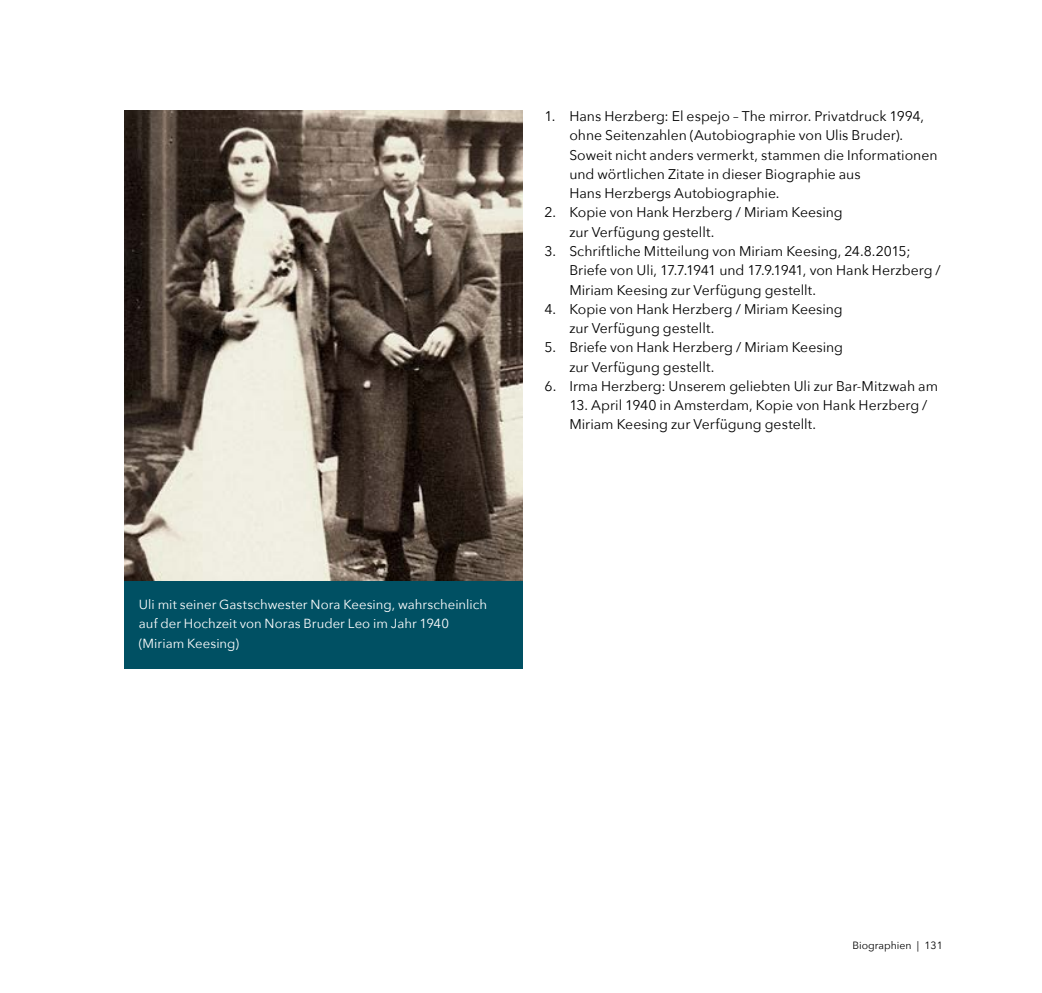
<style>
.page{position:relative;width:1042px;height:993px;background:#fff}
.page>*{position:absolute;margin:0;border:0;box-sizing:border-box;transform-origin:0 0}
.t1{font:14px/19.2px "Avenir Next";color:#000}
.t2{font:13.12px/19.2px "Avenir Next";color:#fff}
.t3{font:10.5px "Avenir Next";color:#000}
</style>
<div class="page">
<img style="left:124px;top:110px;width:398px;height:470px">
<div style="left:124px;top:580px;width:398px;height:88px;background:#005063"></div>
<p class="t1" style="left:569px;top:106px;width:370px;text-indent:-25px">1. Hans Herzberg: El espejo – The mirror. Privatdruck 1994, ohne Seitenzahlen (Autobiographie von Ulis Bruder).<br>Soweit nicht anders vermerkt, stammen die Informationen und wörtlichen Zitate in dieser Biographie aus<br>Hans Herzbergs Autobiographie.</p>
<p class="t1" style="left:569px;top:202px;width:275px;text-indent:-25px">2. Kopie von Hank Herzberg / Miriam Keesing zur Verfügung gestellt.</p>
<p class="t1" style="left:569px;top:241px;width:373px;text-indent:-25px">3. Schriftliche Mitteilung von Miriam Keesing, 24.8.2015;<br>Briefe von Uli, 17.7.1941 und 17.9.1941, von Hank Herzberg /<br>Miriam Keesing zur Verfügung gestellt.</p>
<p class="t1" style="left:569px;top:298px;width:275px;text-indent:-25px">4. Kopie von Hank Herzberg / Miriam Keesing zur Verfügung gestellt.</p>
<p class="t1" style="left:569px;top:337px;width:275px;text-indent:-25px">5. Briefe von Hank Herzberg / Miriam Keesing zur Verfügung gestellt.</p>
<p class="t1" style="left:544px;top:375px;width:395px">6. Irma Herzberg: Unserem geliebten Uli zur Bar-Mitzwah am</p>
<p class="t1" style="left:569px;top:395px;width:360px">13. April 1940 in Amsterdam, Kopie von Hank Herzberg /<br>Miriam Keesing zur Verfügung gestellt.</p>
<p class="t2" style="left:139px;top:594px;width:350px">Uli mit seiner Gastschwester Nora Keesing, wahrscheinlich auf der Hochzeit von Noras Bruder Leo im Jahr 1940 (Miriam Keesing)</p>
<p class="t3" style="left:852px;top:935px;width:92px">Biographien | 131</p>
</div>
